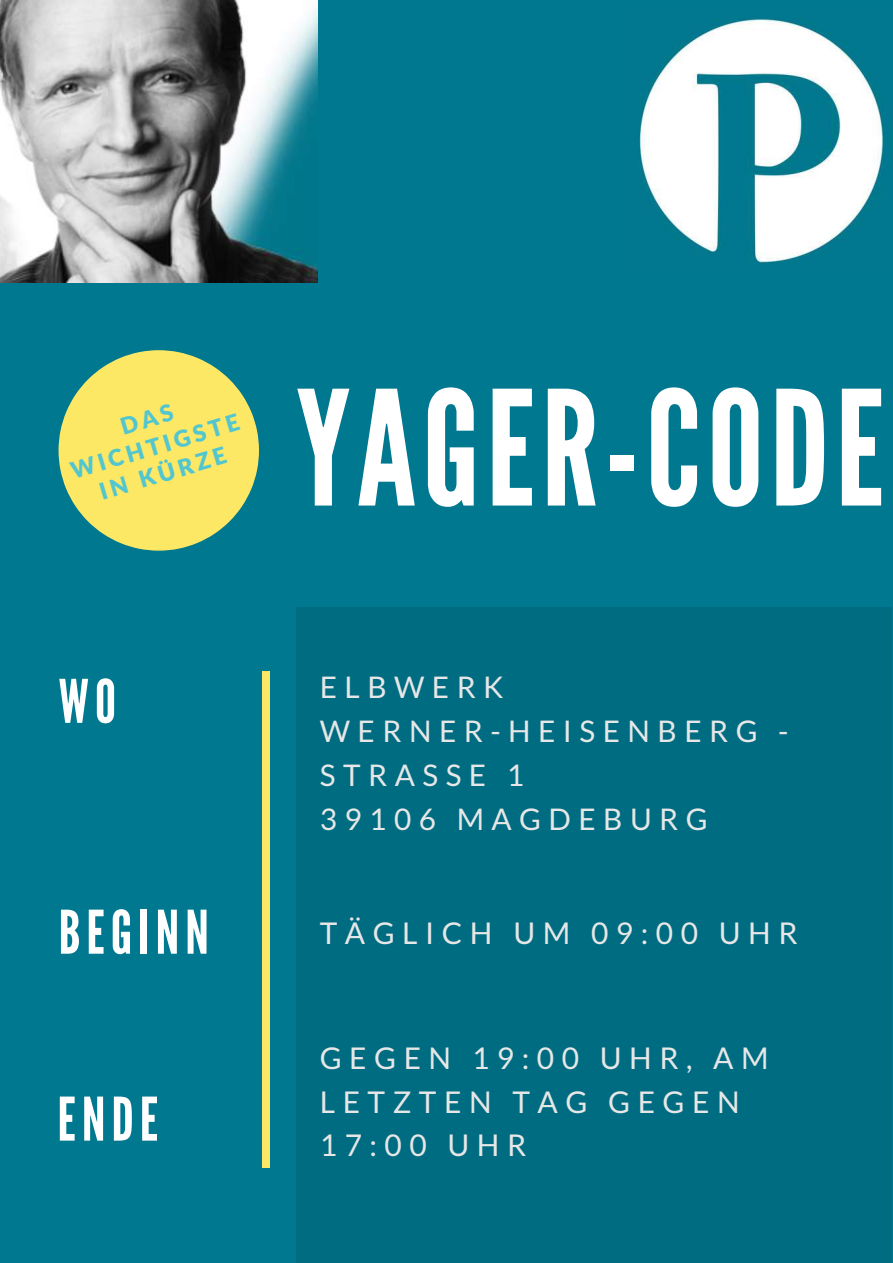
<style>
.page{position:relative;width:893px;height:1263px;background:#00788f}
.page>*{position:absolute;margin:0;border:0;box-sizing:border-box;transform-origin:0 0}
.t1{font:159px "League Gothic";letter-spacing:.04em;color:#fff}
.t2{font:60px "League Gothic";letter-spacing:.1em;color:#fff}
.t3{font:30px/44px "Lato";letter-spacing:.25em;color:#fff}
.t4{font:29.85px/44px "Lato";letter-spacing:.25em;color:#fff}
.t5{font:900 23.25px/28.2px "Lato";color:#52c6cf;text-align:center}
</style>
<div class="page">
<svg style="left:59px;top:350px;width:200px;height:201px"></svg>
<div style="left:262px;top:671px;width:8px;height:496px;background:#fde866"></div>
<img style="left:639px;top:19px;width:244px;height:244px">
<img style="left:0;top:0;width:318px;height:283px">
<div style="left:296px;top:607px;width:596px;height:656px;background:#006c81"></div>
<p class="t5" style="left:59px;top:431px;width:176px;rotate:-17deg">DAS<br>WICHTIGSTE<br>IN KÜRZE</p>
<h1 class="t1" style="left:296px;top:357px;width:590px">YAGER-CODE</h1>
<h2 class="t2" style="left:59px;top:667px;width:59px">WO</h2>
<p class="t4" style="left:320px;top:664px;width:470px">ELBWERK<br>WERNER-HEISENBERG -<br>STRASSE 1<br>39106 MAGDEBURG</p>
<h2 class="t2" style="left:59px;top:897px;width:152px">BEGINN</h2>
<p class="t3" style="left:320px;top:910px;width:479px">TÄGLICH UM 09:00 UHR</p>
<h2 class="t2" style="left:57px;top:1084px;width:102px">ENDE</h2>
<p class="t3" style="left:320px;top:1035px;width:450px">GEGEN 19:00 UHR, AM<br>LETZTEN TAG GEGEN<br>17:00 UHR</p>
</div>
